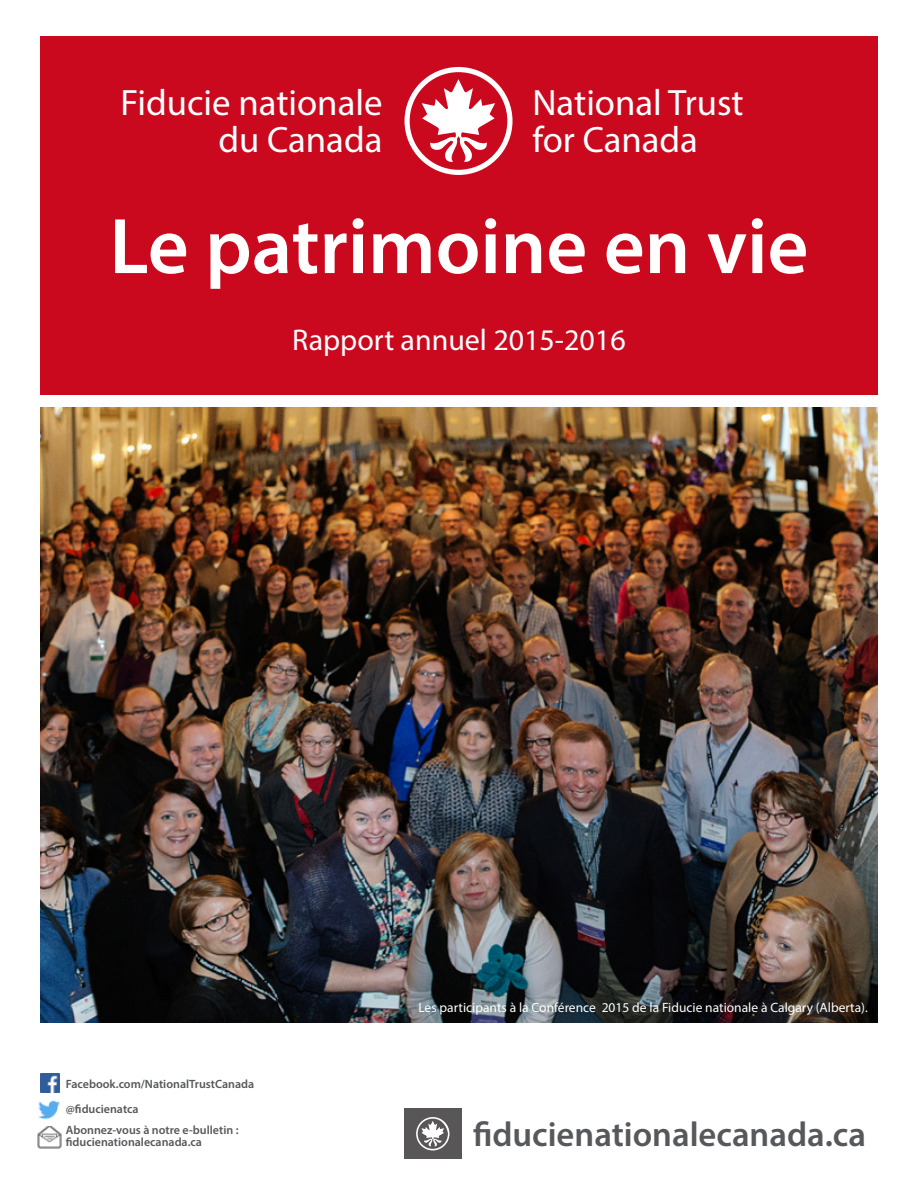
<style>
.page{position:relative;width:918px;height:1188px;background:#fff}
.page>*{position:absolute;margin:0;border:0;box-sizing:border-box;transform-origin:0 0}
.t1{font:600 79.5px "Myriad Pro";color:#fff}
.t2{font:36.75px/36.8px "Myriad Pro";color:#fff;text-align:right}
.t3{font:600 34.65px "Myriad Pro";color:#56585b}
.t4{font:30px "Myriad Pro";color:#fff}
.t5{font:13.5px "Myriad Pro";color:#fff}
.t6{font:600 12px/21.8px "Myriad Pro";color:#56585b}
</style>
<div class="page">
<img style="left:40px;top:1073px;width:20px;height:20px">
<img style="left:37px;top:1126px;width:25px;height:23px">
<img style="left:40px;top:407px;width:838px;height:616px">
<div style="left:40px;top:37px;width:838px;height:358px;background:#cb091e"></div>
<svg style="left:405px;top:67px;width:108px;height:108px"></svg>
<img style="left:38px;top:1100px;width:23px;height:20px">
<div style="left:405px;top:1108px;width:57px;height:50px;background:#585657"></div>
<svg style="left:417px;top:1117px;width:33px;height:33px"></svg>
<h2 class="t2" style="left:121px;top:84px;width:263px">Fiducie nationale du Canada</h2>
<h2 class="t2" style="left:532px;top:84px;width:213px;text-align:left">National Trust for Canada</h2>
<h1 class="t1" style="left:109px;top:196px;width:701px">Le patrimoine en vie</h1>
<h3 class="t4" style="left:292px;top:321px;width:335px">Rapport annuel 2015-2016</h3>
<p class="t6" style="left:66px;top:1073px;width:190px">Facebook.com/NationalTrustCanada</p>
<p class="t6" style="left:66px;top:1097px;width:174px">@fiducienatca<br>Abonnez-vous à notre e-bulletin :</p>
<p class="t6" style="left:66px;top:1131px;width:138px">fiducienationalecanada.ca</p>
<p class="t5" style="left:418px;top:999px;width:451px">Les participants à la Conférence 2015 de la Fiducie nationale à Calgary (Alberta).</p>
<h3 class="t3" style="left:473px;top:1112px;width:395px">fiducienationalecanada.ca</h3>
</div>
